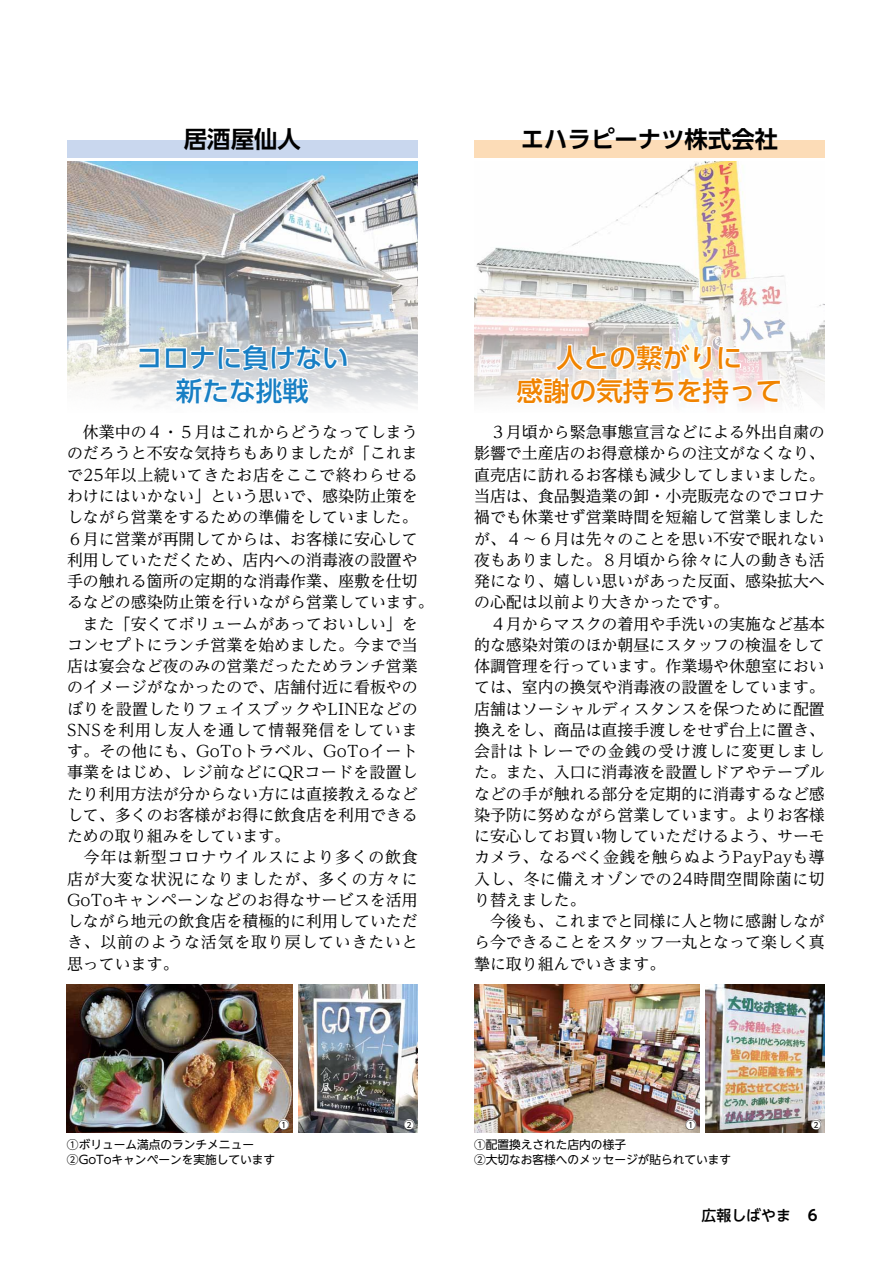
<style>
.page{position:relative;width:893px;height:1263px;background:#fff}
.page>*{position:absolute;margin:0;border:0;box-sizing:border-box;transform-origin:0 0}
.t1{font:500 26.55px/33px "UD Shin Go Pro";color:#f08300;text-align:center}
.t2{font:500 26.55px/33px "UD Shin Go Pro";color:#187fc4;text-align:center}
.t3{font:700 23.4px "UD Shin Go Pro De";color:#000}
.t4{font:15.9px/21.3px "UD Reimin Pro";color:#000}
.t5{font:500 14.85px "UD Shin Go NT Pro";color:#000}
.t6{font:700 14.85px "UD Shin Go NT Pro De";color:#000}
.t7{font:11.7px/14.9px "UD Shin Go NT Pro";color:#000}
.t8{font:10.65px "UD Shin Go NT Pro";color:#000}
</style>
<div class="page">
<img style="left:67px;top:162px;width:351px;height:244px">
<img style="left:474px;top:162px;width:351px;height:245px">
<img style="left:67px;top:984px;width:225px;height:149px">
<img style="left:299px;top:984px;width:119px;height:149px">
<div style="left:279px;top:1119px;width:10px;height:11px;background:#fff;border-radius:50%"></div>
<div style="left:404px;top:1119px;width:10px;height:11px;background:#fff;border-radius:50%"></div>
<img style="left:474px;top:984px;width:225px;height:149px">
<img style="left:706px;top:984px;width:119px;height:149px">
<div style="left:686px;top:1119px;width:10px;height:11px;background:#fff;border-radius:50%"></div>
<div style="left:811px;top:1119px;width:10px;height:11px;background:#fff;border-radius:50%"></div>
<svg style="left:137px;top:343px;width:212px;height:63px"></svg>
<svg style="left:513px;top:341px;width:269px;height:65px"></svg>
<div style="left:474px;top:140px;width:351px;height:17px;background:#fcdcb7"></div>
<div style="left:67px;top:140px;width:351px;height:17px;background:#c9d7ee"></div>
<h2 class="t3" style="left:184px;top:120px;width:118px">居酒屋仙人</h2>
<h2 class="t3" style="left:521px;top:120px;width:259px">エハラピーナツ株式会社</h2>
<h1 class="t2" style="left:136px;top:340px;width:214px">コロナに負けない新たな挑戦</h1>
<p class="t4" style="left:67px;top:421px;width:368px">　休業中の４・５月はこれからどうなってしまうのだろうと不安な気持ちもありましたが「これまで25年以上続いてきたお店をここで終わらせるわけにはいかない」という思いで、感染防止策をしながら営業をするための準備をしていました。<br>６月に営業が再開してからは、お客様に安心して利用していただくため、店内への消毒液の設置や手の触れる箇所の定期的な消毒作業、座敷を仕切るなどの感染防止策を行いながら営業しています。　また「安くてボリュームがあっておいしい」をコンセプトにランチ営業を始めました。今まで当店は宴会など夜のみの営業だったためランチ営業のイメージがなかったので、店舗付近に看板やのぼりを設置したりフェイスブックやLINEなどの<br>SNSを利用し友人を通して情報発信をしています。その他にも、GoToトラベル、GoToイート事業をはじめ、レジ前などにQRコードを設置したり利用方法が分からない方には直接教えるなどして、多くのお客様がお得に飲食店を利用できるための取り組みをしています。<br>　今年は新型コロナウイルスにより多くの飲食店が大変な状況になりましたが、多くの方々に<br>GoToキャンペーンなどのお得なサービスを活用しながら地元の飲食店を積極的に利用していただき、以前のような活気を取り戻していきたいと思っています。</p>
<h1 class="t1" style="left:517px;top:340px;width:267px">人との繋がりに<br>感謝の気持ちを持って</h1>
<p class="t4" style="left:474px;top:421px;width:352px">　３月頃から緊急事態宣言などによる外出自粛の影響で土産店のお得意様からの注文がなくなり、直売店に訪れるお客様も減少してしまいました。当店は、食品製造業の卸・小売販売なのでコロナ禍でも休業せず営業時間を短縮して営業しましたが、４～６月は先々のことを思い不安で眠れない夜もありました。８月頃から徐々に人の動きも活発になり、嬉しい思いがあった反面、感染拡大への心配は以前より大きかったです。<br>　４月からマスクの着用や手洗いの実施など基本的な感染対策のほか朝昼にスタッフの検温をして体調管理を行っています。作業場や休憩室においては、室内の換気や消毒液の設置をしています。店舗はソーシャルディスタンスを保つために配置換えをし、商品は直接手渡しをせず台上に置き、会計はトレーでの金銭の受け渡しに変更しました。また、入口に消毒液を設置しドアやテーブルなどの手が触れる部分を定期的に消毒するなど感染予防に努めながら営業しています。よりお客様に安心してお買い物していただけるよう、サーモカメラ、なるべく金銭を触らぬようPayPayも導入し、冬に備えオゾンでの24時間空間除菌に切り替えました。<br>　今後も、これまでと同様に人と物に感謝しながら今できることをスタッフ一丸となって楽しく真摯に取り組んでいきます。</p>
<p class="t8" style="left:279px;top:1116px;width:12px">1</p>
<p class="t7" style="left:67px;top:1137px;width:210px">①ボリューム満点のランチメニュー<br>②GoToキャンペーンを実施しています</p>
<p class="t8" style="left:404px;top:1116px;width:12px">2</p>
<p class="t8" style="left:686px;top:1116px;width:12px">1</p>
<p class="t7" style="left:474px;top:1137px;width:259px">①配置換えされた店内の様子<br>②大切なお客様へのメッセージが貼られています</p>
<p class="t5" style="left:702px;top:1203px;width:91px">広報しばやま</p>
<p class="t8" style="left:811px;top:1116px;width:12px">2</p>
<p class="t6" style="left:808px;top:1203px;width:11px">6</p>
</div>
